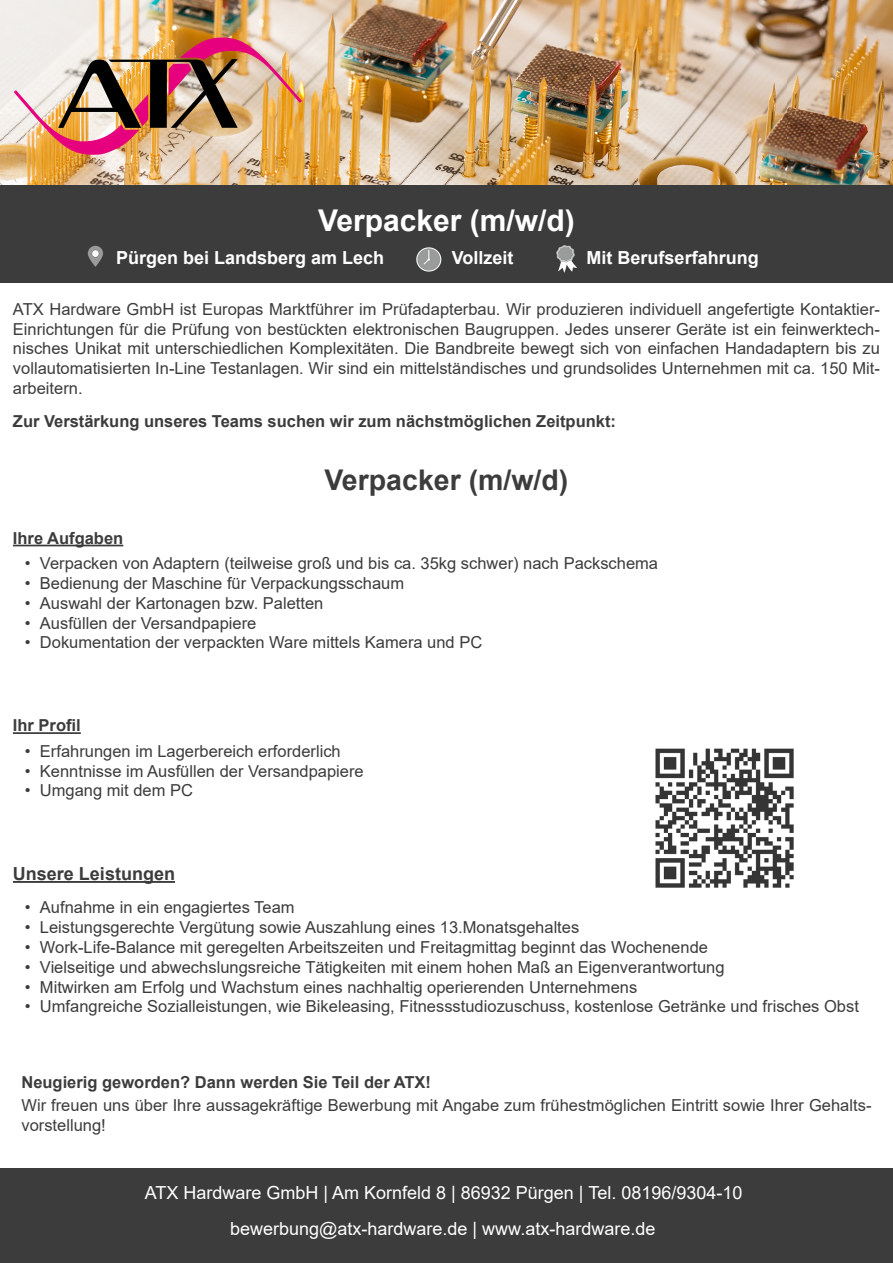
<style>
.page{position:relative;width:893px;height:1263px;background:#fff}
.page>*{position:absolute;margin:0;border:0;box-sizing:border-box;transform-origin:0 0}
.t1{font:700 30px "Arial";color:#fff}
.t2{font:700 28.5px "Arial";color:#3c3c3c}
.t3{font:18px/35.5px "Arial";color:#fff;text-align:center}
.t4{font:700 18px "Arial";color:#fff}
.t5{font:700 18px "Arial";color:#3c3c3c}
.t6{font:16.5px/19.8px "Arial";color:#3c3c3c;text-align:justify}
.t7{font:700 16.5px "Arial";color:#3c3c3c}
</style>
<div class="page">
<div style="left:0;top:186px;width:893px;height:97px;background:#3c3c3c"></div>
<hr style="left:13px;top:545px;width:110px;height:1px;background:#3c3c3c">
<img style="left:87px;top:245px;width:16px;height:22px">
<img style="left:417px;top:248px;width:24px;height:24px">
<img style="left:556px;top:245px;width:21px;height:28px">
<hr style="left:13px;top:732px;width:68px;height:2px;background:#3c3c3c">
<div style="left:0;top:1169px;width:893px;height:94px;background:#3c3c3c"></div>
<hr style="left:13px;top:881px;width:162px;height:2px;background:#3c3c3c">
<img style="left:655px;top:748px;width:139px;height:140px">
<img style="left:0;top:0;width:893px;height:184px">
<img style="left:14px;top:38px;width:288px;height:117px">
<h1 class="t1" style="left:318px;top:199px;width:258px">Verpacker (m/w/d)</h1>
<p class="t4" style="left:116px;top:245px;width:270px">Pürgen bei Landsberg am Lech</p>
<p class="t4" style="left:452px;top:245px;width:63px">Vollzeit</p>
<p class="t4" style="left:587px;top:245px;width:174px">Mit Berufserfahrung</p>
<p class="t6" style="left:13px;top:299px;width:868px">ATX Hardware GmbH ist Europas Marktführer im Prüfadapterbau. Wir produzieren individuell angefertigte Kontaktier-Einrichtungen für die Prüfung von bestückten elektronischen Baugruppen. Jedes unserer Geräte ist ein feinwerktech&shy;nisches Unikat mit unterschiedlichen Komplexitäten. Die Bandbreite bewegt sich von einfachen Handadaptern bis zu vollautomatisierten In-Line Testanlagen. Wir sind ein mittelständisches und grundsolides Unternehmen mit ca. 150 Mit&shy;arbeitern.</p>
<p class="t7" style="left:13px;top:410px;width:605px">Zur Verstärkung unseres Teams suchen wir zum nächstmöglichen Zeitpunkt:</p>
<h2 class="t2" style="left:324px;top:460px;width:245px">Verpacker (m/w/d)</h2>
<p class="t7" style="left:13px;top:526px;width:112px">Ihre Aufgaben</p>
<p class="t6" style="left:25px;top:553px;width:635px">• Verpacken von Adaptern (teilweise groß und bis ca. 35kg schwer) nach Packschema</p>
<p class="t6" style="left:25px;top:573px;width:381px">• Bedienung der Maschine für Verpackungsschaum</p>
<p class="t6" style="left:25px;top:593px;width:300px">• Auswahl der Kartonagen bzw. Paletten</p>
<p class="t6" style="left:25px;top:613px;width:233px">• Ausfüllen der Versandpapiere</p>
<p class="t6" style="left:25px;top:633px;width:459px">• Dokumentation der verpackten Ware mittels Kamera und PC</p>
<p class="t7" style="left:13px;top:714px;width:69px">Ihr Profil</p>
<p class="t6" style="left:25px;top:741px;width:317px">• Erfahrungen im Lagerbereich erforderlich</p>
<p class="t6" style="left:25px;top:761px;width:340px">• Kenntnisse im Ausfüllen der Versandpapiere</p>
<p class="t6" style="left:25px;top:781px;width:170px">• Umgang mit dem PC</p>
<p class="t5" style="left:13px;top:861px;width:164px">Unsere Leistungen</p>
<p class="t6" style="left:25px;top:898px;width:271px">• Aufnahme in ein engagiertes Team</p>
<p class="t6" style="left:25px;top:917px;width:556px">• Leistungsgerechte Vergütung sowie Auszahlung eines 13.Monatsgehaltes</p>
<p class="t6" style="left:25px;top:937px;width:685px">• Work-Life-Balance mit geregelten Arbeitszeiten und Freitagmittag beginnt das Wochenende</p>
<p class="t6" style="left:25px;top:957px;width:701px">• Vielseitige und abwechslungsreiche Tätigkeiten mit einem hohen Maß an Eigenverantwortung</p>
<p class="t6" style="left:25px;top:977px;width:614px">• Mitwirken am Erfolg und Wachstum eines nachhaltig operierenden Unternehmens</p>
<p class="t6" style="left:25px;top:997px;width:835px">• Umfangreiche Sozialleistungen, wie Bikeleasing, Fitnessstudiozuschuss, kostenlose Getränke und frisches Obst</p>
<p class="t7" style="left:21px;top:1070px;width:411px">Neugierig geworden? Dann werden Sie Teil der ATX!</p>
<p class="t6" style="left:21px;top:1095px;width:851px">Wir freuen uns über Ihre aussagekräftige Bewerbung mit Angabe zum frühestmöglichen Eintritt sowie Ihrer Gehalts&shy;vorstellung!</p>
<p class="t3" style="left:145px;top:1175px;width:599px">ATX Hardware GmbH | Am Kornfeld 8 | 86932 Pürgen | Tel. 08196/9304-10 bewerbung@atx-hardware.de | www.atx-hardware.de</p>
</div>
